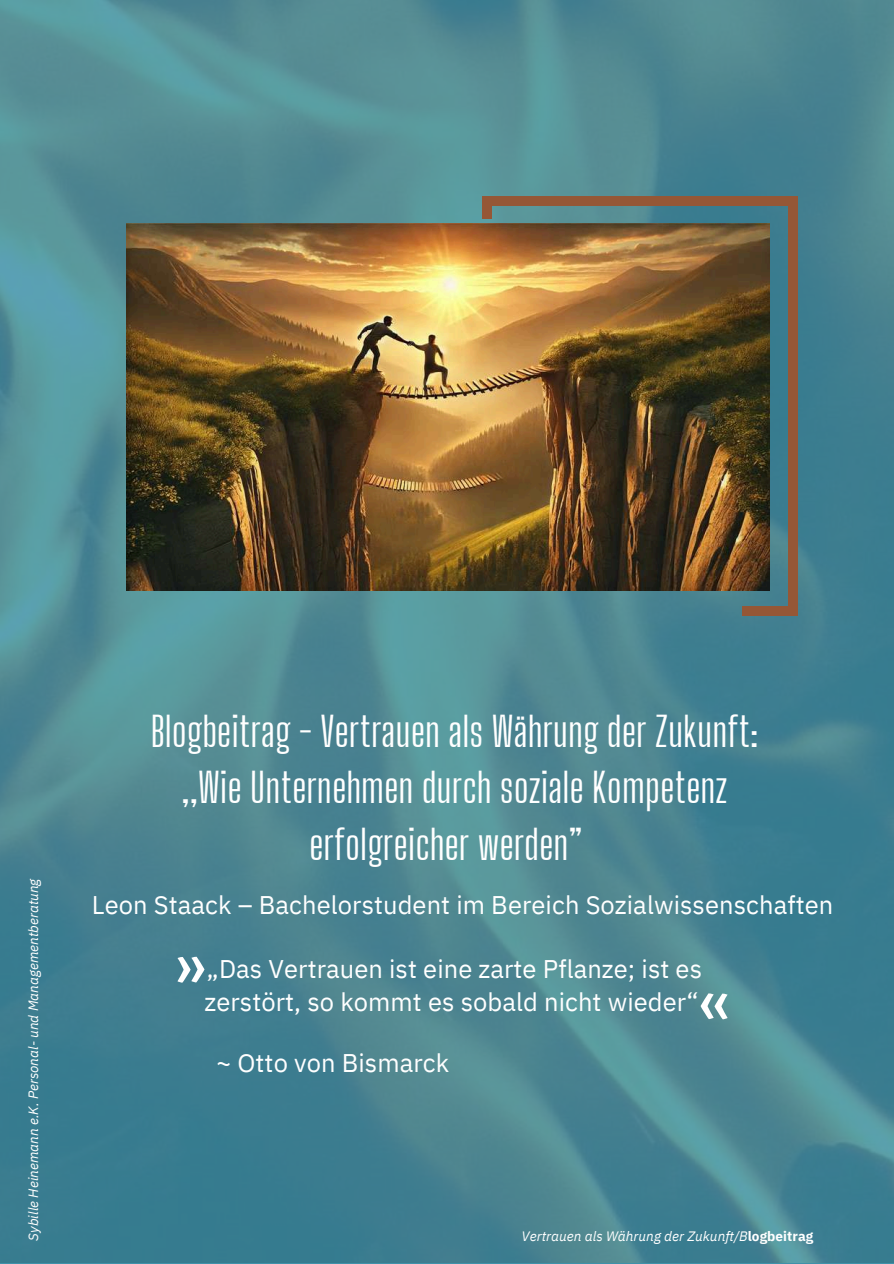
<style>
.page{position:relative;width:894px;height:1264px;background:#fff}
.page>*{position:absolute;margin:0;border:0;box-sizing:border-box;transform-origin:0 0}
.t1{font:40.5px/56.2px "Big Shoulders Display";color:#fff;text-align:center}
.t2{font:25.5px/32.7px "IBM Plex Sans";letter-spacing:.005em;color:#fff}
.t3{font:italic 13.65px "IBM Plex Sans";letter-spacing:.005em;color:#fff}
.t4{font:italic 13.5px "IBM Plex Sans";letter-spacing:.005em;color:#fff}
.s1{font-weight:700;font-style:normal}
</style>
<div class="page">
<img style="left:0;top:0;width:893px;height:1262px">
<svg style="left:177px;top:956px;width:27px;height:26px"></svg>
<div style="left:485px;top:196px;width:309px;height:9px;background:#955736"></div>
<div style="left:788px;top:196px;width:9px;height:419px;background:#955736"></div>
<div style="left:482px;top:196px;width:9px;height:22px;background:#955736"></div>
<div style="left:742px;top:606px;width:55px;height:9px;background:#955736"></div>
<svg style="left:700px;top:993px;width:27px;height:26px"></svg>
<img style="left:126px;top:224px;width:643px;height:367px">
<p class="t4" style="left:24px;top:1240px;width:364px;rotate:-90deg">Sybille Heinemann e.K. Personal- und Managementberatung</p>
<h1 class="t1" style="left:151px;top:703px;width:609px">Blogbeitrag - Vertrauen als Währung der Zukunft: ,,Wie Unternehmen durch soziale Kompetenz erfolgreicher werden”</h1>
<p class="t2" style="left:92px;top:888px;width:742px">Leon Staack – Bachelorstudent im Bereich Sozialwissenschaften</p>
<p class="t2" style="left:204px;top:952px;width:499px">„Das Vertrauen ist eine zarte Pflanze; ist es zerstört, so kommt es sobald nicht wieder“</p>
<p class="t2" style="left:216px;top:1045px;width:235px">~ Otto von Bismarck</p>
<p class="t3" style="left:521px;top:1226px;width:293px">Vertrauen als Währung der Zukunft/B<span class="s1">logbeitrag</span></p>
</div>
